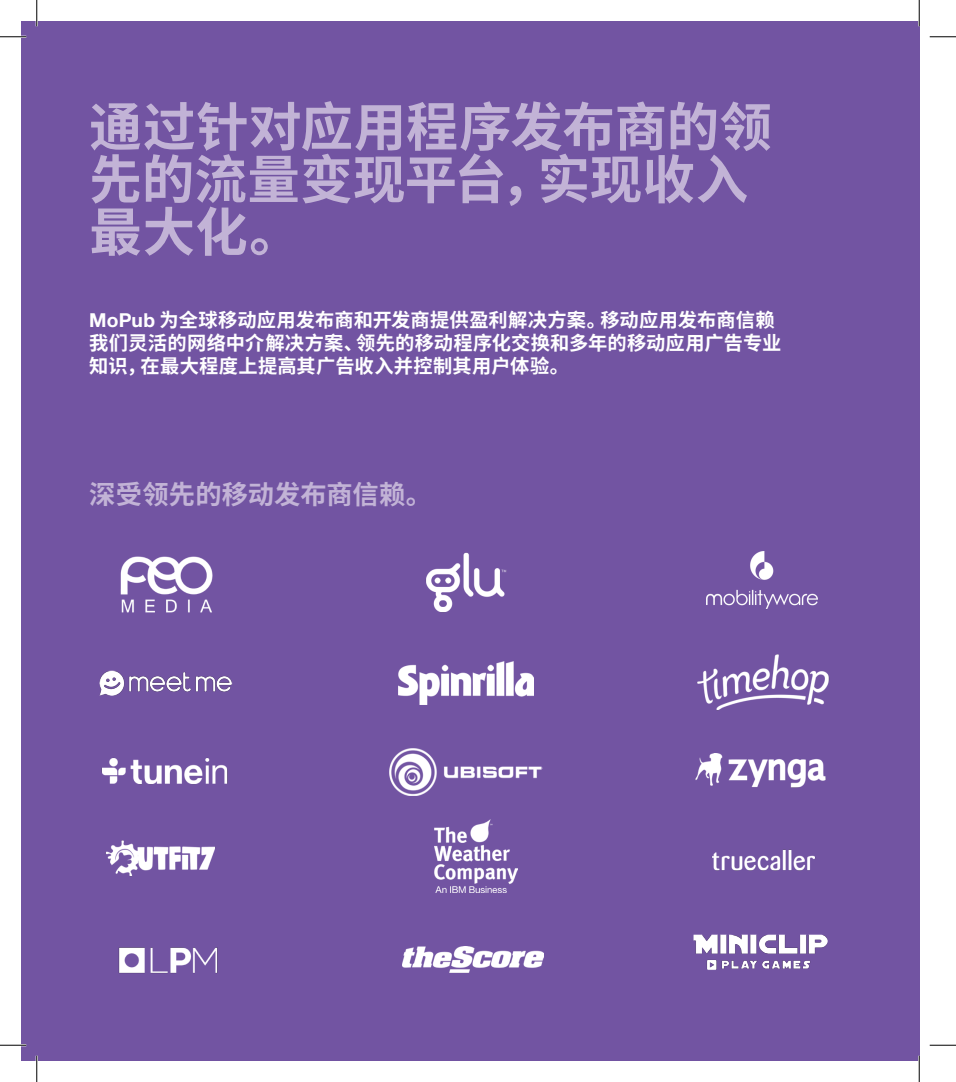
<style>
.page{position:relative;width:956px;height:1082px;background:#fff}
.page>*{position:absolute;margin:0;border:0;box-sizing:border-box;transform-origin:0 0}
.t1{font:700 52.5px/52.5px "Noto Sans CJ Ksc";color:#c2b3d6}
.t2{font:700 26.25px "Noto Sans CJ Ksc";letter-spacing:.005em;color:#c2b3d6}
.t3{font:700 19.25px/23.1px "Noto Sans CJ Ksc";letter-spacing:.01em;color:#fff}
.s1{font-family:"Helvetica Neue LT Pro"}
</style>
<div class="page">
<div style="left:21px;top:21px;width:898px;height:1039px;background:#7254a2"></div>
<img style="left:120px;top:556px;width:93px;height:57px">
<img style="left:425px;top:552px;width:82px;height:61px">
<img style="left:99px;top:670px;width:134px;height:26px">
<img style="left:706px;top:552px;width:111px;height:57px">
<img style="left:105px;top:840px;width:111px;height:37px">
<img style="left:398px;top:661px;width:136px;height:44px">
<img style="left:697px;top:654px;width:133px;height:57px">
<img style="left:712px;top:849px;width:104px;height:22px">
<img style="left:101px;top:757px;width:127px;height:28px">
<img style="left:389px;top:748px;width:154px;height:48px">
<img style="left:435px;top:819px;width:82px;height:73px">
<img style="left:695px;top:754px;width:131px;height:33px">
<img style="left:118px;top:947px;width:100px;height:27px">
<img style="left:402px;top:946px;width:142px;height:26px">
<img style="left:693px;top:934px;width:135px;height:36px">
<hr style="left:0;top:36px;width:26px;height:2px;background:#fff">
<hr style="left:0;top:1044px;width:26px;height:2px;background:#fff">
<hr style="left:36px;top:0;width:2px;height:26px;background:#fff">
<hr style="left:36px;top:1055px;width:2px;height:27px;background:#fff">
<svg style="left:0;top:36px;width:26px;height:1px"></svg>
<svg style="left:929px;top:36px;width:27px;height:1px"></svg>
<svg style="left:0;top:1044px;width:26px;height:1px"></svg>
<svg style="left:929px;top:1044px;width:27px;height:1px"></svg>
<svg style="left:36px;top:0;width:1px;height:26px"></svg>
<svg style="left:36px;top:1055px;width:1px;height:27px"></svg>
<svg style="left:918px;top:0;width:1px;height:26px"></svg>
<svg style="left:918px;top:1055px;width:1px;height:27px"></svg>
<p class="t1" style="left:89px;top:102px;width:684px">通过针对应用程序发布商的领先的流量变现平台，实现收入最大化。</p>
<p class="t3" style="left:89px;top:309px;width:693px"><span class="s1">MoPub</span> 为全球移动应用发布商和开发商提供盈利解决方案。移动应用发布商信赖我们灵活的网络中介解决方案、领先的移动程序化交换和多年的移动应用广告专业知识，在最大程度上提高其广告收入并控制其用户体验。</p>
<p class="t2" style="left:89px;top:479px;width:344px">深受领先的移动发布商信赖。</p>
</div>
